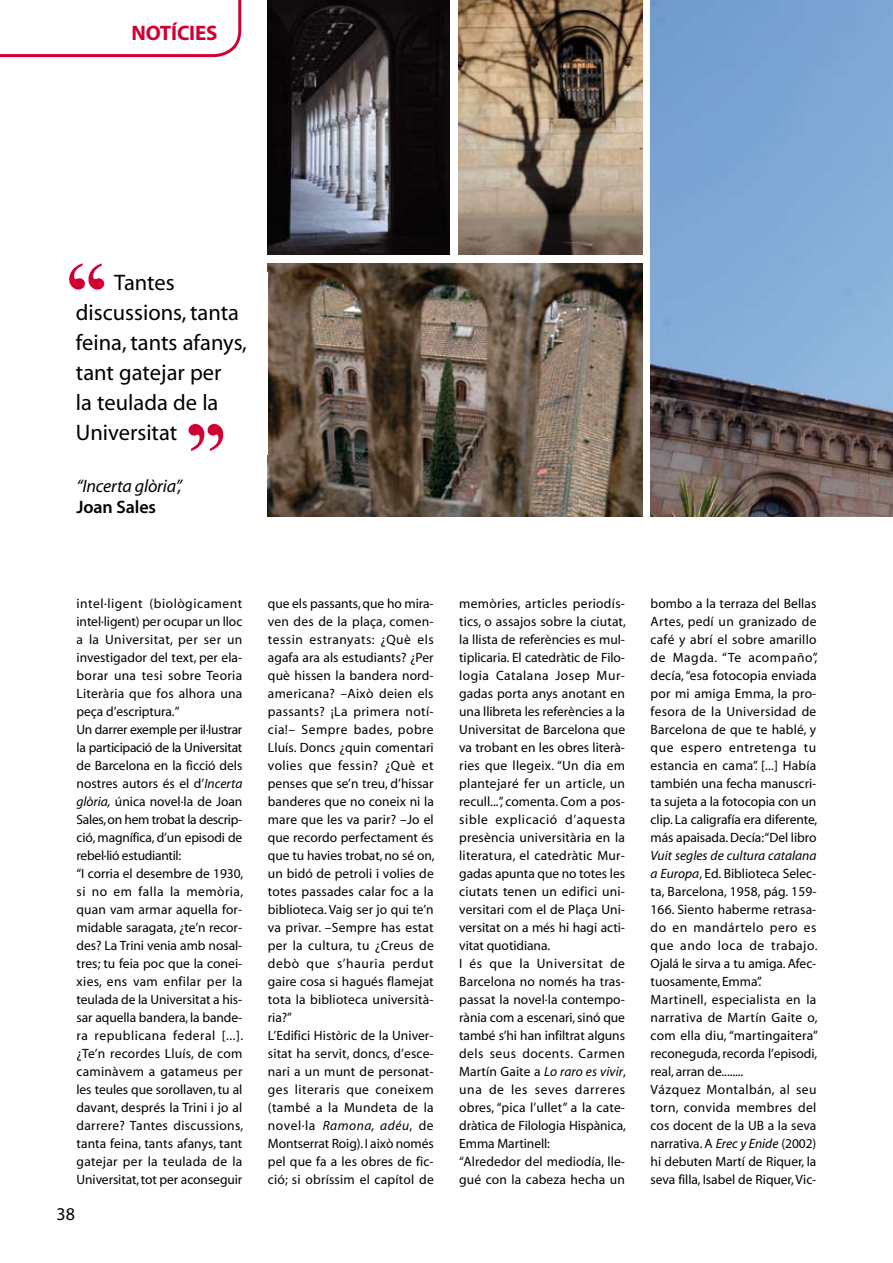
<style>
.page{position:relative;width:893px;height:1263px;background:#fff}
.page>*{position:absolute;margin:0;border:0;box-sizing:border-box;transform-origin:0 0}
.t1{font:22.5px/30px "Adobe Corp ID Myriad Rg";color:#000}
.t2{font:21px "Adobe Corp ID Myriad Bd";letter-spacing:-.01em;color:#d00033}
.t3{font:18px "Adobe Corp ID Myriad Rg It";letter-spacing:-.01em;color:#000}
.t4{font:18px "Adobe Corp ID Myriad Sb";letter-spacing:-.005em;color:#000}
.t5{font:18px "Adobe Corp ID Myriad Rg";color:#000}
.t6{font:13.5px/18px "Adobe Corp ID Myriad Rg";letter-spacing:.005em;color:#000}
.t7{font:13.5px "Adobe Corp ID Myriad Rg It";color:#000}
.s1{font-family:"Adobe Corp ID Myriad Rg It"}
</style>
<div class="page">
<svg style="left:0;top:0;width:241px;height:57px"></svg>
<img style="left:651px;top:0;width:242px;height:516px">
<img style="left:268px;top:0;width:182px;height:255px">
<img style="left:458px;top:0;width:184px;height:255px">
<img style="left:268px;top:264px;width:374px;height:252px">
<img style="left:188px;top:423px;width:36px;height:28px">
<img style="left:69px;top:263px;width:35px;height:27px">
<h2 class="t2" style="left:132px;top:23px;width:87px">NOTÍCIES</h2>
<h1 class="t1" style="left:76px;top:269px;width:172px;text-indent:38px">Tantes discussions, tanta feina, tants afanys, tant gatejar per<br>la teulada de la<br>Universitat</h1>
<h3 class="t3" style="left:77px;top:477px;width:107px">“Incerta glòria”,</h3>
<h3 class="t4" style="left:77px;top:498px;width:81px">Joan Sales</h3>
<p class="t6" style="left:77px;top:595px;width:168px">intel·ligent (biològicament intel·ligent) per ocupar un lloc a la Universitat, per ser un investigador del text, per ela&shy;borar una tesi sobre Teoria<br>Literària que fos alhora una peça d’escriptura.”<br>Un darrer exemple per il·lustrar la participació de la Universitat de Barcelona en la ficció dels nostres autors és el d’<span class="s1">Incerta glòria,</span> única novel·la de Joan<br>Sales, on hem trobat la descrip&shy;ció, magnífica, d’un episodi de rebel·lió estudiantil:<br>“I corria el desembre de 1930, si no em falla la memòria, quan vam armar aquella for&shy;midable saragata, ¿te’n recor&shy;des? La Trini venia amb nosal&shy;tres; tu feia poc que la conei&shy;xies, ens vam enfilar per la teulada de la Universitat a his&shy;sar aquella bandera, la bande&shy;ra republicana federal [...]. ¿Te’n recordes Lluís, de com caminàvem a gatameus per les teules que sorollaven, tu al davant, després la Trini i jo al darrere? Tantes discussions, tanta feina, tants afanys, tant gatejar per la teulada de la<br>Universitat, tot per aconseguir</p>
<p class="t6" style="left:268px;top:595px;width:168px">que els passants, que ho mira&shy;ven des de la plaça, comen&shy;tessin estranyats: ¿Què els agafa ara als estudiants? ¿Per què hissen la bandera nord&shy;americana? –Això deien els passants? ¡La primera notí&shy;cia!– Sempre bades, pobre<br>Lluís. Doncs ¿quin comentari volies que fessin? ¿Què et penses que se’n treu, d’hissar banderes que no coneix ni la mare que les va parir? –Jo el que recordo perfectament és que tu havies trobat, no sé on, un bidó de petroli i volies de totes passades calar foc a la biblioteca. Vaig ser jo qui te’n va privar. –Sempre has estat per la cultura, tu ¿Creus de debò que s’hauria perdut gaire cosa si hagués flamejat tota la biblioteca università&shy;ria?”<br>L’Edifici Històric de la Univer&shy;sitat ha servit, doncs, d’esce&shy;nari a un munt de personat&shy;ges literaris que coneixem (també a la Mundeta de la novel·la <span class="s1">Ramona, adéu</span>, de<br>Montserrat Roig). I això només pel que fa a les obres de fic&shy;ció; si obríssim el capítol de</p>
<p class="t6" style="left:459px;top:595px;width:168px">memòries, articles periodís&shy;tics, o assajos sobre la ciutat, la llista de referències es mul&shy;tiplicaria. El catedràtic de Filo&shy;logia Catalana Josep Mur&shy;gadas porta anys anotant en una llibreta les referències a la<br>Universitat de Barcelona que va trobant en les obres literà&shy;ries que llegeix. “Un dia em plantejaré fer un article, un recull...”, comenta. Com a pos&shy;sible explicació d’aquesta presència universitària en la literatura, el catedràtic Mur&shy;gadas apunta que no totes les ciutats tenen un edifici uni&shy;versitari com el de Plaça Uni&shy;versitat on a més hi hagi acti&shy;vitat quotidiana.<br>I és que la Universitat de<br>Barcelona no només ha tras&shy;passat la novel·la contempo&shy;rània com a escenari, sinó que també s’hi han infiltrat alguns dels seus docents. Carmen<br>Martín Gaite a <span class="s1">Lo raro es vivir</span>, una de les seves darreres obres, “pica l’ullet” a la cate&shy;dràtica de Filologia Hispànica,<br>Emma Martinell:<br>“Alrededor del mediodía, lle&shy;gué con la cabeza hecha un</p>
<p class="t6" style="left:651px;top:595px;width:168px;text-align:justify">bombo a la terraza del Bellas Artes, pedí un granizado de café y abrí el sobre amarillo de Magda. “Te acompaño”, decía, “esa fotocopia enviada por mi amiga Emma, la pro&shy;fesora de la Universidad de Barcelona de que te hablé, y que espero entretenga tu estancia en cama”. [...] Había también una fecha manuscri&shy;ta sujeta a la fotocopia con un clip. La caligrafía era diferente, más apaisada. Decía: “Del libro</p>
<p class="t7" style="left:651px;top:849px;width:167px">Vuit segles de cultura catalana</p>
<p class="t6" style="left:651px;top:865px;width:169px"><span class="s1">a Europa</span>, Ed. Biblioteca Selec&shy;ta, Barcelona, 1958, pág. 159-<br>166. Siento haberme retrasa&shy;do en mandártelo pero es que ando loca de trabajo.<br>Ojalá le sirva a tu amiga. Afec&shy;tuosamente, Emma”.<br>Martinell, especialista en la narrativa de Martín Gaite o, com ella diu, “martingaitera” reconeguda, recorda l’episodi, real, arran de........<br>Vázquez Montalbán, al seu torn, convida membres del cos docent de la UB a la seva narrativa. A <span class="s1">Erec y Enide</span> (2002) hi debuten Martí de Riquer, la seva filla, Isabel de Riquer, Vic-</p>
<h3 class="t5" style="left:57px;top:1205px;width:20px">38</h3>
</div>
